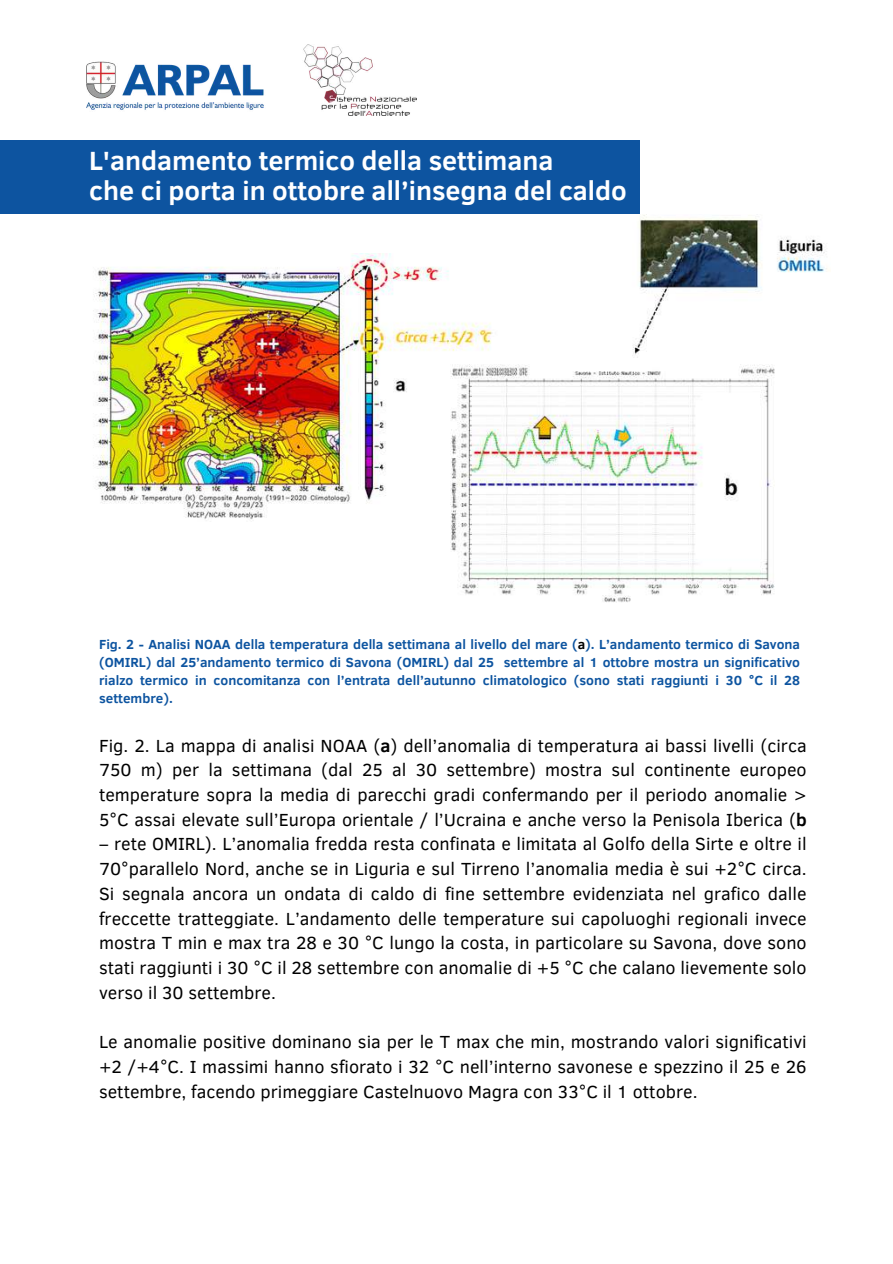
<style>
.page{position:relative;width:893px;height:1264px;background:#fff}
.page>*{position:absolute;margin:0;border:0;box-sizing:border-box;transform-origin:0 0}
.t1{font:700 27px/29.2px "Clear Sans";color:#fff}
.t2{font:18px/24.8px "Clear Sans";color:#000;text-align:justify}
.t3{font:700 13.5px/18px "Clear Sans";color:#0d54a0;text-align:justify}
.s1{color:#000}
.s2{font-weight:700}
</style>
<div class="page">
<img style="left:87px;top:44px;width:329px;height:71px">
<div style="left:0;top:140px;width:639px;height:74px;background:#0d54a0"></div>
<img style="left:94px;top:253px;width:398px;height:266px">
<img style="left:443px;top:357px;width:332px;height:245px">
<img style="left:618px;top:215px;width:211px;height:143px">
<h1 class="t1" style="left:89px;top:145px;width:539px">L'andamento termico della settimana<br>che ci porta in ottobre all’insegna del caldo</h1>
<p class="t3" style="left:99px;top:634px;width:702px">Fig. 2 - Analisi NOAA della temperatura della settimana al livello del mare (<span class="s1">a</span>). L’andamento termico di Savona (OMIRL) dal 25’andamento termico di Savona (OMIRL) dal 25 settembre al 1 ottobre mostra un significativo rialzo termico in concomitanza con l’entrata dell’autunno climatologico (sono stati raggiunti i 30 °C il 28 settembre).</p>
<p class="t2" style="left:99px;top:732px;width:709px">Fig. 2. La mappa di analisi NOAA (<span class="s2">a</span>) dell’anomalia di temperatura ai bassi livelli (circa 750 m) per la settimana (dal 25 al 30 settembre) mostra sul continente europeo temperature sopra la media di parecchi gradi confermando per il periodo anomalie &gt; 5°C assai elevate sull’Europa orientale / l’Ucraina e anche verso la Penisola Iberica (<span class="s2">b</span></p>
<p class="t2" style="left:99px;top:830px;width:709px">– rete OMIRL). L’anomalia fredda resta confinata e limitata al Golfo della Sirte e oltre il 70°parallelo Nord, anche se in Liguria e sul Tirreno l’anomalia media è sui +2°C circa.<br>Si segnala ancora un ondata di caldo di fine settembre evidenziata nel grafico dalle freccette tratteggiate. L’andamento delle temperature sui capoluoghi regionali invece mostra T min e max tra 28 e 30 °C lungo la costa, in particolare su Savona, dove sono stati raggiunti i 30 °C il 28 settembre con anomalie di +5 °C che calano lievemente solo verso il 30 settembre.</p>
<p class="t2" style="left:99px;top:1028px;width:709px">Le anomalie positive dominano sia per le T max che min, mostrando valori significativi +2 /+4°C. I massimi hanno sfiorato i 32 °C nell’interno savonese e spezzino il 25 e 26 settembre, facendo primeggiare Castelnuovo Magra con 33°C il 1 ottobre.</p>
</div>
